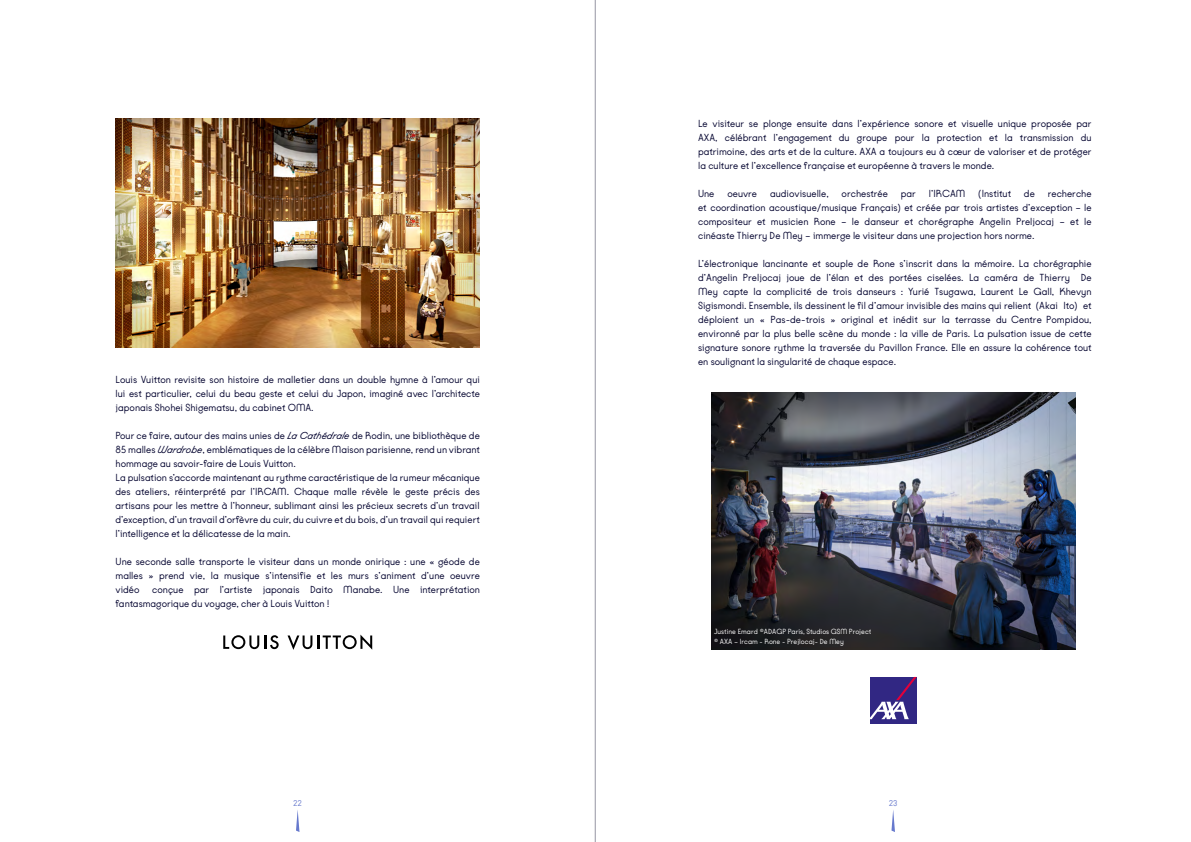
<style>
.page{position:relative;width:1191px;height:842px;background:#fff}
.page>*{position:absolute;margin:0;border:0;box-sizing:border-box;transform-origin:0 0}
.t1{font:11px/14px "Kobe 1.1";color:#00002d;text-align:justify}
.t2{font:9px "Kobe 1.1";color:#6679cd}
.t3{font:8px/9.6px "Kobe 1.1";color:#fff}
.s1{font-style:italic}
</style>
<div class="page">
<hr style="left:595px;top:0;width:1px;height:842px;background:#404057">
<img style="left:116px;top:118px;width:364px;height:230px">
<img style="left:711px;top:393px;width:364px;height:257px">
<div style="left:869px;top:677px;width:47px;height:47px;background:#312783"></div>
<svg style="left:869px;top:677px;width:47px;height:42px"></svg>
<svg style="left:223px;top:635px;width:56px;height:14px"></svg>
<svg style="left:287px;top:635px;width:85px;height:15px"></svg>
<svg style="left:296px;top:810px;width:3px;height:22px"></svg>
<svg style="left:891px;top:810px;width:4px;height:22px"></svg>
<p class="t1" style="left:116px;top:373px;width:366px">Louis Vuitton revisite son histoire de malletier dans un double hymne à l’amour qui lui est particulier, celui du beau geste et celui du Japon, imaginé avec l’architecte japonais Shohei Shigematsu, du cabinet OMA.</p>
<p class="t1" style="left:116px;top:429px;width:366px;text-align:left">Pour ce faire, autour des mains unies de <span class="s1">La Cathédrale</span> de Rodin, une bibliothèque de 85 malles <span class="s1">Wardrobe</span>, emblématiques de la célèbre Maison parisienne, rend un vibrant hommage au savoir-faire de Louis Vuitton.<br>La pulsation s’accorde maintenant au rythme caractéristique de la rumeur mécanique des ateliers, réinterprété par l’IRCAM. Chaque malle révèle le geste précis des artisans pour les mettre à l’honneur, sublimant ainsi les précieux secrets d’un travail d’exception, d’un travail d’orfèvre du cuir, du cuivre et du bois, d’un travail qui requiert l’intelligence et la délicatesse de la main.</p>
<p class="t1" style="left:116px;top:555px;width:366px">Une seconde salle transporte le visiteur dans un monde onirique : une « géode de malles » prend vie, la musique s’intensifie et les murs s’animent d’une oeuvre vidéo conçue par l’artiste japonais Daito Manabe. Une interprétation fantasmagorique du voyage, cher à Louis Vuitton !</p>
<p class="t1" style="left:698px;top:116px;width:395px">Le visiteur se plonge ensuite dans l’expérience sonore et visuelle unique proposée par AXA, célébrant l’engagement du groupe pour la protection et la transmission du patrimoine, des arts et de la culture. AXA a toujours eu à cœur de valoriser et de protéger la culture et l’excellence française et européenne à travers le monde.</p>
<p class="t1" style="left:698px;top:186px;width:395px">Une oeuvre audiovisuelle, orchestrée par l’IRCAM (Institut de recherche et coordination acoustique/musique Français) et créée par trois artistes d’exception – le compositeur et musicien Rone – le danseur et chorégraphe Angelin Preljocaj – et le cinéaste Thierry De Mey – immerge le visiteur dans une projection hors norme.</p>
<p class="t1" style="left:698px;top:257px;width:395px">L’électronique lancinante et souple de Rone s’inscrit dans la mémoire. La chorégraphie d’Angelin Preljocaj joue de l’élan et des portées ciselées. La caméra de Thierry De Mey capte la complicité de trois danseurs : Yurié Tsugawa, Laurent Le Gall, Khevyn Sigismondi. Ensemble, ils dessinent le fil d’amour invisible des mains qui relient (Akai Ito) et déploient un « Pas-de-trois » original et inédit sur la terrasse du Centre Pompidou, environné par la plus belle scène du monde : la ville de Paris. La pulsation issue de cette signature sonore rythme la traversée du Pavillon France. Elle en assure la cohérence tout en soulignant la singularité de chaque espace.</p>
<p class="t3" style="left:714px;top:627px;width:159px">Justine Emard ©ADAGP Paris, Studios GSM Project © AXA – Ircam - Rone - Prejlocaj- De Mey</p>
<p class="t2" style="left:293px;top:798px;width:10px">22</p>
<p class="t2" style="left:889px;top:798px;width:10px">23</p>
</div>
